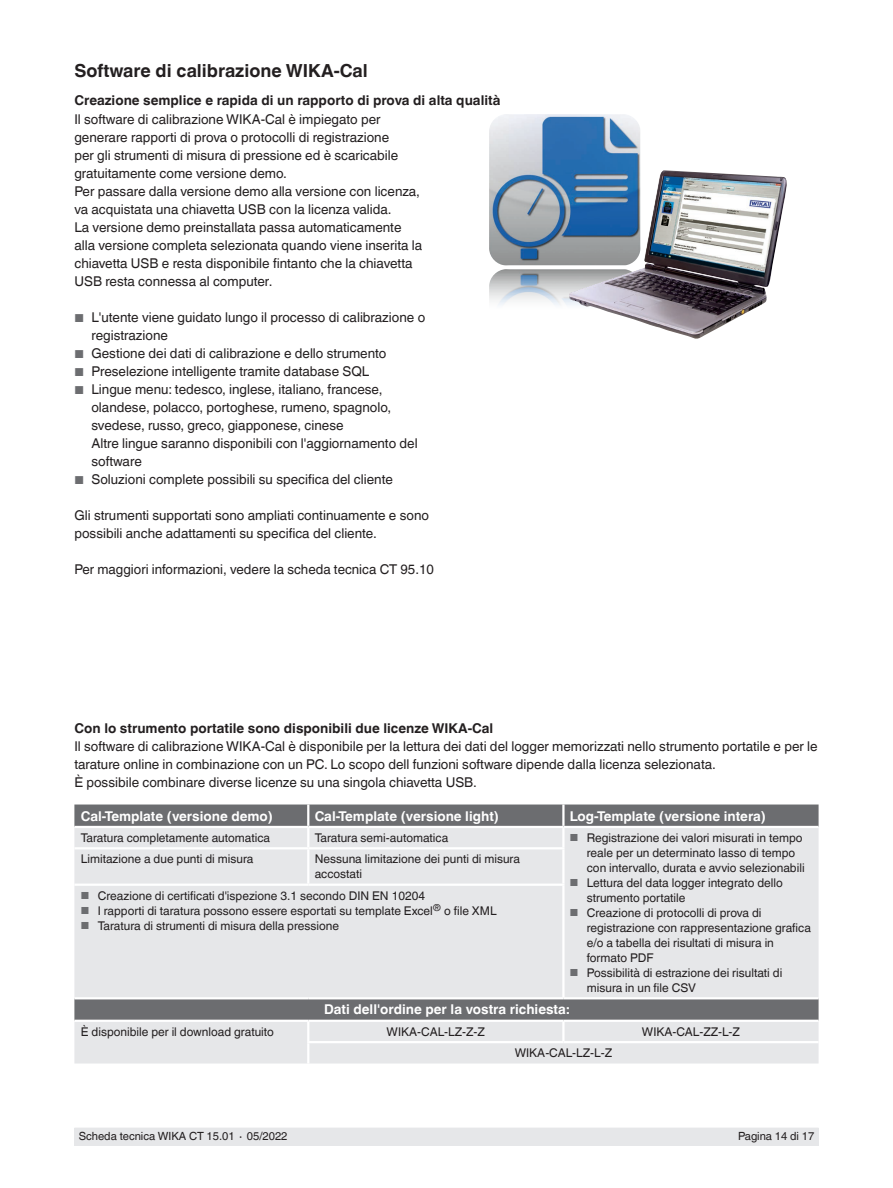
<style>
.page{position:relative;width:893px;height:1188px;background:#fff}
.page>*{position:absolute;margin:0;border:0;box-sizing:border-box;transform-origin:0 0}
.t1{font:700 18px "Helvetica World";color:#231f20}
.t2{font:13.5px/18px "Helvetica World";color:#231f20}
.t3{font:700 13.5px "Helvetica World";color:#fff}
.t4{font:700 13.5px "Helvetica World";color:#231f20}
.t5{font:12px/15px "Helvetica World";color:#231f20}
.t6{font:11.25px "Helvetica World";color:#231f20}
.s1{font-size:11.55px;color:#6c6d70}
.s2{font-size:10.2px;color:#6c6d70}
</style>
<div class="page">
<div style="left:74px;top:1128px;width:745px;height:17px;background:#e6e7e9"></div>
<img style="left:489px;top:114px;width:151px;height:152px">
<img style="left:489px;top:269px;width:80px;height:36px">
<img style="left:569px;top:170px;width:218px;height:169px">
<div style="left:74px;top:805px;width:745px;height:21px;background:#6c6d70"></div>
<svg style="left:74px;top:828px;width:745px;height:236px;background:#dbdcde"></svg>
<hr style="left:562px;top:886px;width:3px;height:111px;background:#fff">
<hr style="left:307px;top:805px;width:2px;height:21px;background:#fff">
<hr style="left:562px;top:805px;width:3px;height:21px;background:#fff">
<svg style="left:307px;top:828px;width:2px;height:19px"></svg>
<hr style="left:562px;top:828px;width:3px;height:19px;background:#fff">
<hr style="left:74px;top:847px;width:234px;height:2px;background:#fff">
<hr style="left:308px;top:847px;width:257px;height:2px;background:#fff">
<hr style="left:307px;top:849px;width:2px;height:35px;background:#fff">
<hr style="left:562px;top:849px;width:3px;height:35px;background:#fff">
<hr style="left:74px;top:884px;width:234px;height:2px;background:#fff">
<hr style="left:308px;top:884px;width:257px;height:2px;background:#fff">
<hr style="left:562px;top:1022px;width:3px;height:19px;background:#fff">
<hr style="left:307px;top:1041px;width:256px;height:2px;background:#fff">
<hr style="left:563px;top:1041px;width:256px;height:2px;background:#fff">
<hr style="left:74px;top:997px;width:234px;height:2px;background:#fff">
<hr style="left:308px;top:997px;width:255px;height:2px;background:#fff">
<hr style="left:563px;top:997px;width:256px;height:2px;background:#fff">
<hr style="left:308px;top:1020px;width:255px;height:2px;background:#fff">
<hr style="left:563px;top:1020px;width:256px;height:2px;background:#fff">
<hr style="left:74px;top:1020px;width:234px;height:2px;background:#fff">
<svg style="left:307px;top:1022px;width:2px;height:19px"></svg>
<hr style="left:307px;top:1043px;width:2px;height:21px;background:#fff">
<h1 class="t1" style="left:74px;top:60px;width:295px">Software di calibrazione WIKA-Cal</h1>
<p class="t4" style="left:74px;top:93px;width:427px">Creazione semplice e rapida di un rapporto di prova di alta qualità</p>
<p class="t2" style="left:74px;top:111px;width:349px">Il software di calibrazione WIKA-Cal è impiegato per generare rapporti di prova o protocolli di registrazione<br>per gli strumenti di misura di pressione ed è scaricabile gratuitamente come versione demo.<br>Per passare dalla versione demo alla versione con licenza, va acquistata una chiavetta USB con la licenza valida.<br>La versione demo preinstallata passa automaticamente alla versione completa selezionata quando viene inserita la chiavetta USB e resta disponibile fintanto che la chiavetta USB resta connessa al computer.</p>
<p class="t2" style="left:91px;top:309px;width:335px;text-indent:-17px"><span class="s1">■</span> L'utente viene guidato lungo il processo di calibrazione o registrazione</p>
<p class="t2" style="left:74px;top:345px;width:314px"><span class="s1">■</span> Gestione dei dati di calibrazione e dello strumento</p>
<p class="t2" style="left:74px;top:363px;width:296px"><span class="s1">■</span> Preselezione intelligente tramite database SQL</p>
<p class="t2" style="left:91px;top:381px;width:328px;text-indent:-17px"><span class="s1">■</span> Lingue menu: tedesco, inglese, italiano, francese, olandese, polacco, portoghese, rumeno, spagnolo, svedese, russo, greco, giapponese, cinese<br>Altre lingue saranno disponibili con l'aggiornamento del software</p>
<p class="t2" style="left:74px;top:471px;width:320px"><span class="s1">■</span> Soluzioni complete possibili su specifica del cliente</p>
<p class="t2" style="left:74px;top:507px;width:356px">Gli strumenti supportati sono ampliati continuamente e sono possibili anche adattamenti su specifica del cliente.</p>
<p class="t2" style="left:74px;top:561px;width:361px">Per maggiori informazioni, vedere la scheda tecnica CT 95.10</p>
<p class="t4" style="left:74px;top:720px;width:420px">Con lo strumento portatile sono disponibili due licenze WIKA-Cal</p>
<p class="t2" style="left:74px;top:737px;width:745px">Il software di calibrazione WIKA-Cal è disponibile per la lettura dei dati del logger memorizzati nello strumento portatile e per le tarature online in combinazione con un PC. Lo scopo dell funzioni software dipende dalla licenza selezionata.<br>È possibile combinare diverse licenze su una singola chiavetta USB.</p>
<p class="t3" style="left:81px;top:808px;width:194px">Cal-Template (versione demo)</p>
<p class="t3" style="left:315px;top:808px;width:186px">Cal-Template (versione light)</p>
<p class="t3" style="left:570px;top:808px;width:198px">Log-Template (versione intera)</p>
<p class="t5" style="left:81px;top:830px;width:191px">Taratura completamente automatica</p>
<p class="t5" style="left:315px;top:830px;width:135px">Taratura semi-automatica</p>
<p class="t5" style="left:587px;top:830px;width:219px;text-indent:-17px"><span class="s2">■</span> Registrazione dei valori misurati in tempo reale per un determinato lasso di tempo con intervallo, durata e avvio selezionabili</p>
<p class="t5" style="left:587px;top:875px;width:198px;text-indent:-17px"><span class="s2">■</span> Lettura del data logger integrato dello strumento portatile</p>
<p class="t5" style="left:587px;top:905px;width:226px;text-indent:-17px"><span class="s2">■</span> Creazione di protocolli di prova di registrazione con rappresentazione grafica e/o a tabella dei risultati di misura in formato PDF</p>
<p class="t5" style="left:587px;top:965px;width:197px;text-indent:-17px"><span class="s2">■</span> Possibilità di estrazione dei risultati di misura in un file CSV</p>
<p class="t5" style="left:81px;top:852px;width:174px">Limitazione a due punti di misura</p>
<p class="t5" style="left:315px;top:852px;width:207px">Nessuna limitazione dei punti di misura accostati</p>
<p class="t5" style="left:81px;top:888px;width:346px"><span class="s2">■</span> Creazione di certificati d'ispezione 3.1 secondo DIN EN 10204</p>
<p class="t5" style="left:81px;top:903px;width:417px"><span class="s2">■</span> I rapporti di taratura possono essere esportati su template Excel<sup>®</sup> o file XML</p>
<p class="t5" style="left:81px;top:918px;width:260px"><span class="s2">■</span> Taratura di strumenti di misura della pressione</p>
<p class="t3" style="left:324px;top:1002px;width:247px">Dati dell'ordine per la vostra richiesta:</p>
<p class="t5" style="left:81px;top:1024px;width:195px">È disponibile per il download gratuito</p>
<p class="t5" style="left:387px;top:1024px;width:100px">WIKA-CAL-LZ-Z-Z</p>
<p class="t5" style="left:642px;top:1024px;width:100px">WIKA-CAL-ZZ-L-Z</p>
<p class="t5" style="left:515px;top:1046px;width:99px">WIKA-CAL-LZ-L-Z</p>
<p class="t6" style="left:79px;top:1130px;width:210px">Scheda tecnica WIKA CT 15.01 ∙ 05/2022</p>
<p class="t6" style="left:738px;top:1130px;width:78px">Pagina 14 di 17</p>
</div>
